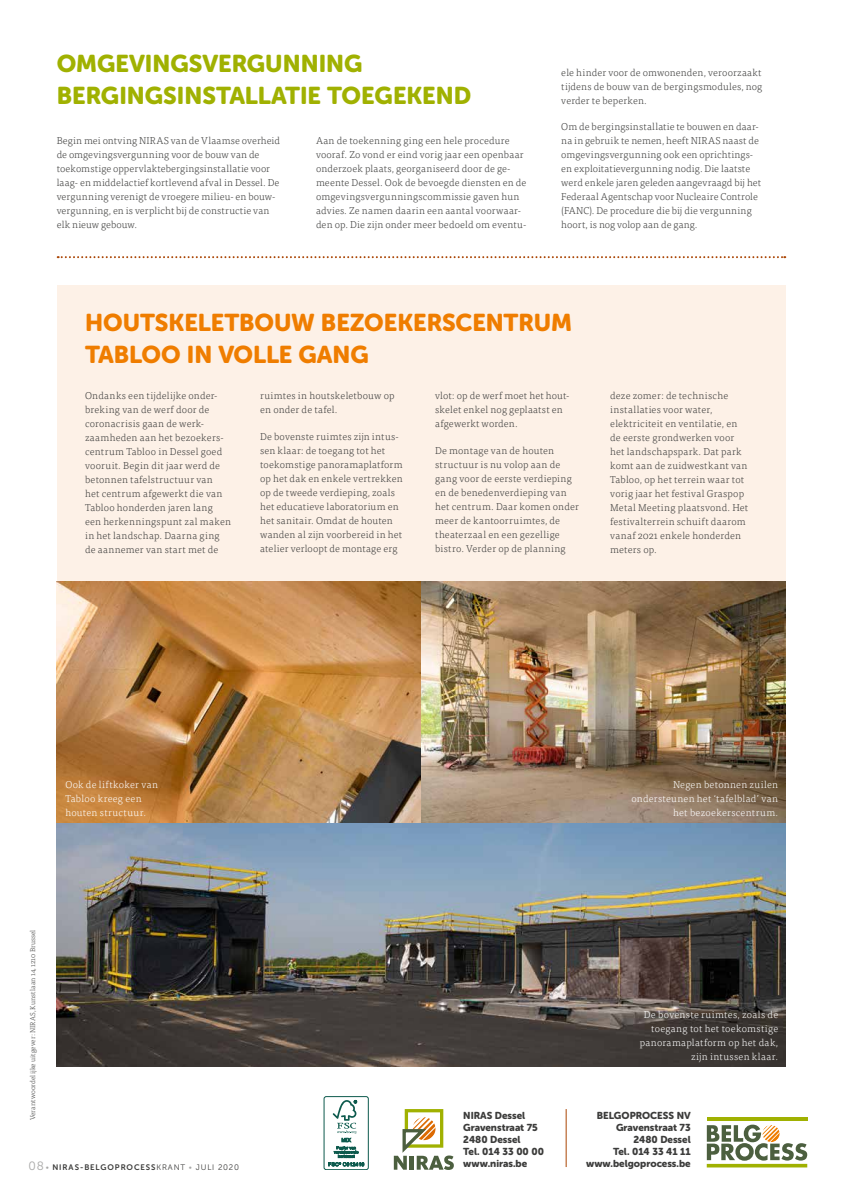
<style>
.page{position:relative;width:842px;height:1191px;background:#fff}
.page>*{position:absolute;margin:0;border:0;box-sizing:border-box;transform-origin:0 0}
.t1{font:24.2px/31.8px "Museo Sans Rounded 900";letter-spacing:-.005em;color:#ef7d00}
.t2{font:24.2px/31.8px "Museo Sans Rounded 900";color:#a0b101}
.t3{font:300 10px/14px "Tisa OT";letter-spacing:.02em;color:#3c3c3b}
.t4{font:300 10px/14px "Tisa OT";letter-spacing:.03em;color:#fff;text-align:right}
.t5{font:10px/12px "Museo Sans Rounded 900";color:#3c3c3b}
.t6{font:8px "Museo Sans Rounded 700";letter-spacing:.115em;color:#3c3c3b}
.t7{font:300 7px "Tisa OT";letter-spacing:.015em;color:#3c3c3b}
.s1{font-family:"Museo Sans Rounded 300";font-size:12px;color:#a8a8a7}
.s2{font-family:"Museo Sans Rounded 300";color:#a8a8a7}
.s3{font-family:"Museo Sans Rounded 300"}
</style>
<div class="page">
<div style="left:57px;top:285px;width:728px;height:301px;background:#fdf1e7"></div>
<svg style="left:58px;top:256px;width:727px;height:2px"></svg>
<div style="left:324px;top:1096px;width:45px;height:73px;border:1px solid #0d5a4d;border-radius:2px"></div>
<svg style="left:328px;top:1100px;width:36px;height:66px"></svg>
<img style="left:57px;top:581px;width:728px;height:485px">
<hr style="left:566px;top:1109px;width:1px;height:58px;background:#aa4504">
<div style="left:405px;top:1109px;width:38px;height:38px;border:3px solid #a0b101"></div>
<svg style="left:394px;top:1117px;width:60px;height:53px"></svg>
<svg style="left:707px;top:1124px;width:100px;height:36px"></svg>
<hr style="left:707px;top:1117px;width:100px;height:3px;background:#a0b101">
<svg style="left:707px;top:1163px;width:100px;height:4px"></svg>
<h1 class="t2" style="left:57px;top:48px;width:416px">OMGEVINGSVERGUNNING<br>BERGINGSINSTALLATIE TOEGEKEND</h1>
<p class="t3" style="left:57px;top:134px;width:225px">Begin mei ontving NIRAS van de Vlaamse overheid de omgevingsvergunning voor de bouw van de toekomstige oppervlaktebergingsinstallatie voor laag- en middelactief kortlevend afval in Dessel. De vergunning verenigt de vroegere milieu- en bouw&shy;vergunning, en is verplicht bij de constructie van elk nieuw gebouw.</p>
<p class="t3" style="left:316px;top:134px;width:212px">Aan de toekenning ging een hele procedure vooraf. Zo vond er eind vorig jaar een openbaar onderzoek plaats, georganiseerd door de ge&shy;meente Dessel. Ook de bevoegde diensten en de omgevingsvergunningscommissie gaven hun advies. Ze namen daarin een aantal voorwaar&shy;den op. Die zijn onder meer bedoeld om eventu-</p>
<p class="t3" style="left:561px;top:65px;width:203px;text-align:justify">ele hinder voor de omwonenden, veroorzaakt tijdens de bouw van de bergingsmodules, nog verder te beperken.</p>
<p class="t3" style="left:561px;top:120px;width:201px">Om de bergingsinstallatie te bouwen en daar&shy;na in gebruik te nemen, heeft NIRAS naast de omgevingsvergunning ook een oprichtings&shy;en exploitatievergunning nodig. Die laatste werd enkele jaren geleden aangevraagd bij het Federaal Agentschap voor Nucleaire Controle (FANC). De procedure die bij die vergunning hoort, is nog volop aan de gang.</p>
<h1 class="t1" style="left:85px;top:307px;width:488px">HOUTSKELETBOUW BEZOEKERSCENTRUM<br>TABLOO IN VOLLE GANG</h1>
<p class="t3" style="left:85px;top:389px;width:148px">Ondanks een tijdelijke onder&shy;breking van de werf door de coronacrisis gaan de werk&shy;zaamheden aan het bezoekers&shy;centrum Tabloo in Dessel goed vooruit. Begin dit jaar werd de betonnen tafelstructuur van<br>het centrum afgewerkt die van<br>Tabloo honderden jaren lang een herkenningspunt zal maken in het landschap. Daarna ging de aannemer van start met de</p>
<p class="t3" style="left:260px;top:389px;width:136px">ruimtes in houtskeletbouw op en onder de tafel.</p>
<p class="t3" style="left:435px;top:389px;width:135px">vlot: op de werf moet het hout&shy;skelet enkel nog geplaatst en afgewerkt worden.</p>
<p class="t3" style="left:435px;top:443px;width:145px">De montage van de houten structuur is nu volop aan de gang voor de eerste verdieping en de benedenverdieping van het centrum. Daar komen onder meer de kantoorruimtes, de theaterzaal en een gezellige bistro. Verder op de planning</p>
<p class="t3" style="left:260px;top:429px;width:144px">De bovenste ruimtes zijn intus&shy;sen klaar: de toegang tot het toekomstige panoramaplatform op het dak en enkele vertrekken op de tweede verdieping, zoals het educatieve laboratorium en het sanitair. Omdat de houten wanden al zijn voorbereid in het atelier verloopt de montage erg</p>
<p class="t3" style="left:610px;top:389px;width:140px">deze zomer: de technische installaties voor water, elektriciteit en ventilatie, en de eerste grondwerken voor het landschapspark. Dat park komt aan de zuidwestkant van<br>Tabloo, op het terrein waar tot vorig jaar het festival Graspop<br>Metal Meeting plaatsvond. Het festivalterrein schuift daarom vanaf 2021 enkele honderden meters op.</p>
<p class="t4" style="left:65px;top:777px;width:94px;text-align:left">Ook de liftkoker van<br>Tabloo kreeg een houten structuur.</p>
<p class="t4" style="left:631px;top:777px;width:148px">Negen betonnen zuilen ondersteunen het ‘tafelblad’ van het bezoekerscentrum.</p>
<p class="t7" style="left:29px;top:1120px;width:192px;rotate:-90deg">Verantwoordelijke uitgever: NIRAS, Kunstlaan 14, 1210 Brussel</p>
<p class="t6" style="left:28px;top:1163px;width:212px"><span class="s1">08</span><span class="s2">•</span> NIRAS-BELGOPROCESS<span class="s3">KRANT</span> <span class="s2">•</span> <span class="s3">JULI 2020</span></p>
<p class="t4" style="left:640px;top:1007px;width:140px">De bovenste ruimtes, zoals de toegang tot het toekomstige panoramaplatform op het dak, zijn intussen klaar.</p>
<p class="t5" style="left:463px;top:1109px;width:82px">NIRAS Dessel<br>Gravenstraat 75<br>2480 Dessel<br>Tel. 014 33 00 00 www.niras.be</p>
<p class="t5" style="left:586px;top:1109px;width:106px;text-align:right">BELGOPROCESS NV<br>Gravenstraat 73<br>2480 Dessel<br>Tel. 014 33 41 11 www.belgoprocess.be</p>
</div>
